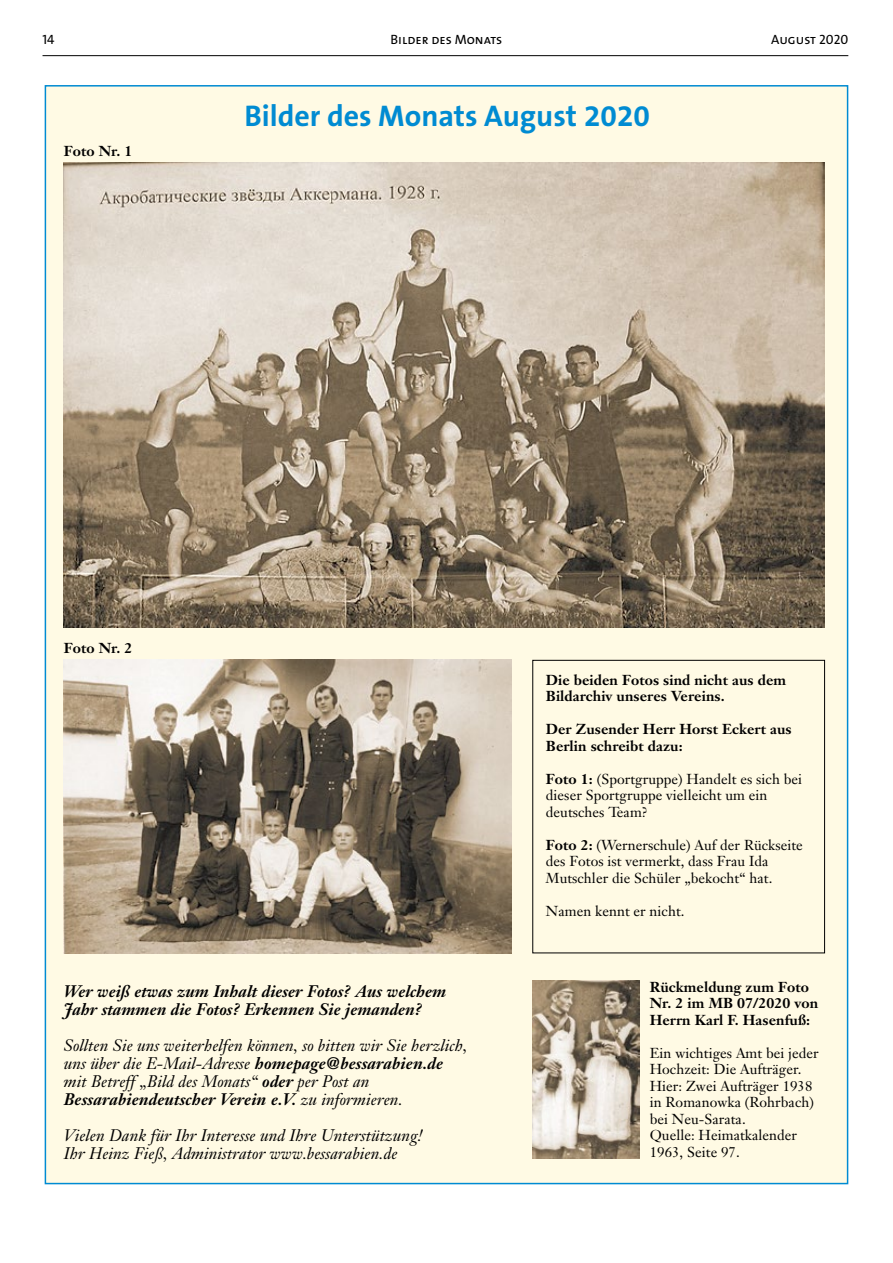
<style>
.page{position:relative;width:893px;height:1263px;background:#fff}
.page>*{position:absolute;margin:0;border:0;box-sizing:border-box;transform-origin:0 0}
.t1{font:700 30px "The Sans B7";color:#008bd2}
.t2{font:italic 16.5px/18px "Janson Text";letter-spacing:.005em;color:#000}
.t3{font:italic 700 16.5px/18px "Janson Text";color:#000}
.t4{font:14.25px/16.5px "Janson Text";letter-spacing:.005em;color:#000}
.t5{font:700 14.25px/16.5px "Janson Text";letter-spacing:.005em;color:#000}
.t6{font:13.5px "The Sans Caps";color:#000}
.s1{font-weight:700}
</style>
<div class="page">
<hr style="left:43px;top:55px;width:805px;height:1px;background:#000">
<div style="left:45px;top:85px;width:803px;height:1099px;background:#fffae4;border:2px solid #008bd2"></div>
<img style="left:64px;top:162px;width:761px;height:465px">
<img style="left:64px;top:660px;width:447px;height:293px">
<div style="left:532px;top:660px;width:293px;height:293px;border:1px solid #000"></div>
<img style="left:532px;top:981px;width:107px;height:178px">
<p class="t6" style="left:43px;top:28px;width:14px">14</p>
<p class="t6" style="left:391px;top:28px;width:113px">Bilder des Monats</p>
<p class="t6" style="left:771px;top:28px;width:79px">August 2020</p>
<p class="t5" style="left:64px;top:142px;width:70px">Foto Nr. 1</p>
<h1 class="t1" style="left:244px;top:100px;width:407px">Bilder des Monats August 2020</h1>
<p class="t5" style="left:64px;top:640px;width:70px">Foto Nr. 2</p>
<p class="t5" style="left:546px;top:671px;width:242px">Die beiden Fotos sind nicht aus dem<br>Bildarchiv unseres Vereins.</p>
<p class="t5" style="left:546px;top:721px;width:247px">Der Zusender Herr Horst Eckert aus<br>Berlin schreibt dazu:</p>
<p class="t4" style="left:546px;top:770px;width:258px"><span class="s1">Foto 1:</span> (Sportgruppe) Handelt es sich bei dieser Sportgruppe vielleicht um ein deutsches Team?</p>
<p class="t4" style="left:546px;top:836px;width:258px"><span class="s1">Foto 2:</span> (Wernerschule) Auf der Rückseite des Fotos ist vermerkt, dass Frau Ida<br>Mutschler die Schüler „bekocht“ hat.</p>
<p class="t4" style="left:546px;top:902px;width:140px">Namen kennt er nicht.</p>
<p class="t3" style="left:64px;top:982px;width:384px">Wer weiß etwas zum Inhalt dieser Fotos? Aus welchem<br>Jahr stammen die Fotos? Erkennen Sie jemanden?</p>
<p class="t2" style="left:64px;top:1036px;width:405px">Sollten Sie uns weiterhelfen können, so bitten wir Sie herzlich, uns über die E-Mail-Adresse <span class="s1">homepage@bessarabien.de </span>mit Betreff „Bild des Monats“ <span class="s1">oder</span> per Post an <span class="s1">Bessarabiendeutscher Verein e.V.</span> zu informieren.</p>
<p class="t2" style="left:64px;top:1126px;width:360px">Vielen Dank für Ihr Interesse und Ihre Unterstützung!<br>Ihr Heinz Fieß, Administrator www.bessarabien.de</p>
<p class="t5" style="left:650px;top:978px;width:170px">Rückmeldung zum Foto<br>Nr. 2 im MB 07/2020 von<br>Herrn Karl F. Hasenfuß:</p>
<p class="t4" style="left:650px;top:1044px;width:170px">Ein wichtiges Amt bei jeder<br>Hochzeit: Die Aufträger.<br>Hier: Zwei Aufträger 1938 in Romanowka (Rohrbach) bei Neu-Sarata.<br>Quelle: Heimatkalender<br>1963, Seite 97.</p>
</div>
